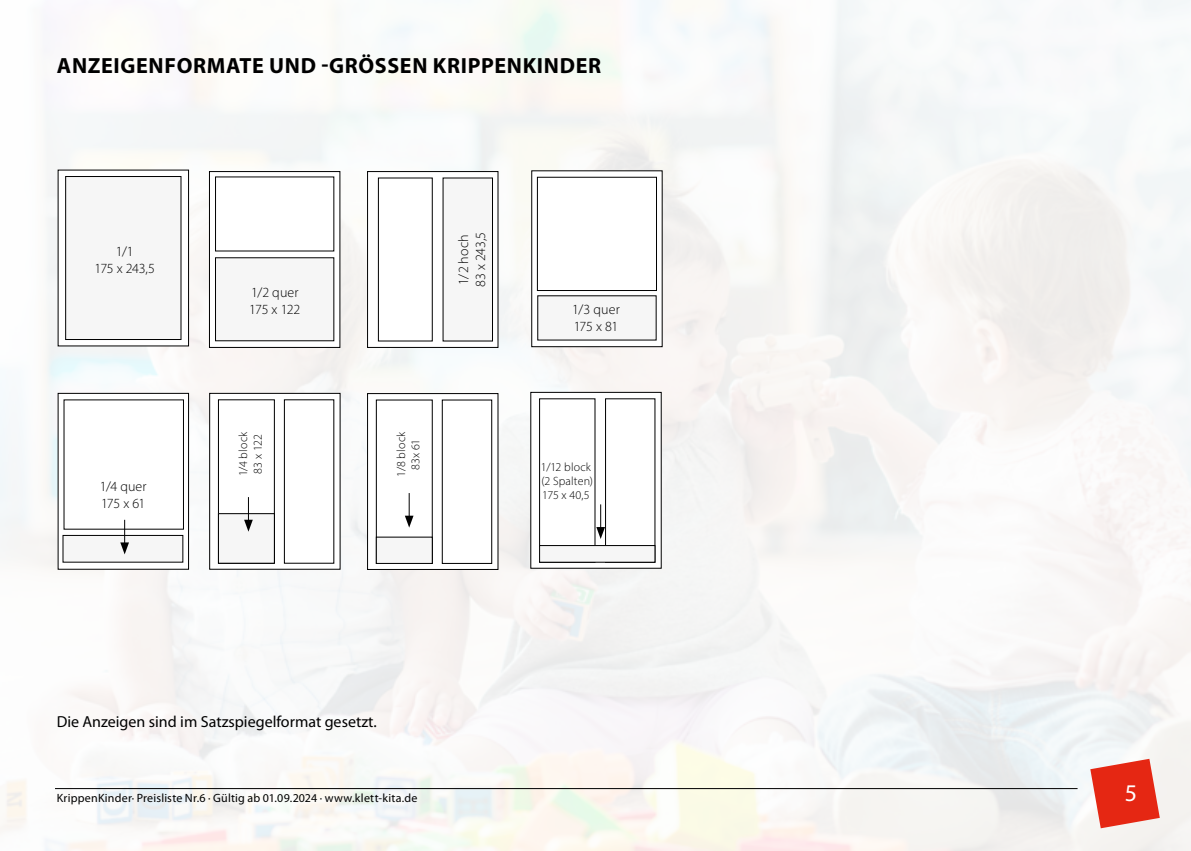
<style>
.page{position:relative;width:1191px;height:851px;background:#fff}
.page>*{position:absolute;margin:0;border:0;box-sizing:border-box;transform-origin:0 0}
.t1{font:24px "Myriad Pro";color:#fff}
.t2{font:700 22px "Myriad Pro";letter-spacing:.03em;color:#000}
.t3{font:16px "Myriad Pro";color:#000}
.t4{font:300 14px/17px "Myriad Pro";letter-spacing:-.02em;color:#000}
.t5{font:300 14px/17px "Myriad Pro";color:#000}
.t6{font:300 14px/17px "Myriad Pro";letter-spacing:.005em;color:#000}
.t7{font:12px "Myriad Pro";letter-spacing:.02em;color:#000}
.t8{font:300 12px/14.4px "Myriad Pro";letter-spacing:.015em;color:#000}
</style>
<div class="page">
<img style="left:0;top:0;width:1191px;height:850px">
<svg style="left:1090px;top:758px;width:69px;height:70px"></svg>
<hr style="left:55px;top:788px;width:1022px;height:1px;background:#000">
<div style="left:58px;top:170px;width:130px;height:176px;background:#fff"></div>
<div style="left:66px;top:176px;width:115px;height:163px;background:#f6f6f6"></div>
<div style="left:65px;top:176px;width:116px;height:164px;border:1px solid #000"></div>
<div style="left:209px;top:171px;width:131px;height:176px;background:#fff"></div>
<div style="left:209px;top:171px;width:131px;height:177px;border:1px solid #000"></div>
<div style="left:215px;top:258px;width:119px;height:83px;background:#f6f6f6"></div>
<div style="left:532px;top:171px;width:130px;height:175px;background:#fff"></div>
<div style="left:537px;top:177px;width:120px;height:114px;border:1px solid #000"></div>
<div style="left:538px;top:296px;width:118px;height:44px;background:#f6f6f6"></div>
<div style="left:210px;top:393px;width:130px;height:176px;background:#fff"></div>
<div style="left:209px;top:393px;width:131px;height:176px;border:1px solid #000"></div>
<div style="left:58px;top:393px;width:130px;height:176px;background:#fff"></div>
<div style="left:58px;top:393px;width:131px;height:176px;border:1px solid #000"></div>
<div style="left:63px;top:535px;width:120px;height:27px;background:#f6f6f6"></div>
<div style="left:63px;top:535px;width:120px;height:27px;border:1px solid #000"></div>
<svg style="left:120px;top:519px;width:9px;height:35px"></svg>
<div style="left:218px;top:399px;width:57px;height:164px;border:1px solid #000"></div>
<div style="left:284px;top:399px;width:50px;height:164px;border:1px solid #000"></div>
<div style="left:218px;top:513px;width:56px;height:50px;background:#f6f6f6"></div>
<div style="left:218px;top:513px;width:57px;height:50px;border:1px solid #000"></div>
<div style="left:531px;top:392px;width:130px;height:176px;background:#fff"></div>
<div style="left:539px;top:398px;width:56px;height:164px;border:1px solid #000"></div>
<div style="left:605px;top:398px;width:50px;height:164px;border:1px solid #000"></div>
<div style="left:539px;top:545px;width:116px;height:17px;background:#f6f6f6"></div>
<div style="left:539px;top:545px;width:116px;height:17px;border:1px solid #000"></div>
<div style="left:367px;top:171px;width:131px;height:176px;background:#fff"></div>
<div style="left:367px;top:171px;width:131px;height:177px;border:1px solid #000"></div>
<div style="left:443px;top:178px;width:49px;height:163px;background:#f6f6f6"></div>
<div style="left:442px;top:177px;width:51px;height:164px;border:1px solid #000"></div>
<div style="left:378px;top:177px;width:55px;height:164px;border:1px solid #000"></div>
<svg style="left:244px;top:497px;width:9px;height:34px"></svg>
<div style="left:367px;top:393px;width:131px;height:176px;background:#fff"></div>
<div style="left:367px;top:393px;width:131px;height:177px;border:1px solid #000"></div>
<div style="left:376px;top:399px;width:57px;height:165px;border:1px solid #000"></div>
<div style="left:442px;top:399px;width:50px;height:165px;border:1px solid #000"></div>
<div style="left:376px;top:537px;width:56px;height:26px;background:#f6f6f6"></div>
<div style="left:376px;top:536px;width:57px;height:28px;border:1px solid #000"></div>
<svg style="left:405px;top:493px;width:8px;height:34px"></svg>
<svg style="left:596px;top:504px;width:9px;height:35px"></svg>
<h2 class="t2" style="left:57px;top:51px;width:546px">ANZEIGENFORMATE UND -GRÖSSEN KRIPPENKINDER</h2>
<p class="t4" style="left:94px;top:242px;width:62px;text-align:center">1/1<br>175 x 243,5</p>
<p class="t4" style="left:100px;top:477px;width:48px">1/4 quer<br>175 x 61</p>
<p class="t6" style="left:249px;top:283px;width:53px">1/2 quer<br>175 x 122</p>
<p class="t8" style="left:236px;top:476px;width:46px;rotate:-90deg">1/4 block<br>83 x 122</p>
<p class="t5" style="left:455px;top:287px;width:56px;rotate:-90deg">1/2 hoch<br>83 x 243,5</p>
<p class="t8" style="left:394px;top:476px;width:47px;text-align:center;rotate:-90deg">1/8 block<br>83x 61</p>
<p class="t4" style="left:572px;top:301px;width:49px">1/3 quer<br>175 x 81</p>
<p class="t8" style="left:541px;top:459px;width:54px">1/12 block (2 Spalten)<br>175 x 40,5</p>
<h3 class="t3" style="left:57px;top:712px;width:321px">Die Anzeigen sind im Satzspiegelformat gesetzt.</h3>
<p class="t7" style="left:57px;top:790px;width:362px">KrippenKinder· Preisliste Nr.6 · Gültig ab 01.09.2024 · www.klett-kita.de</p>
<h1 class="t1" style="left:1124px;top:778px;width:14px">5</h1>
</div>
